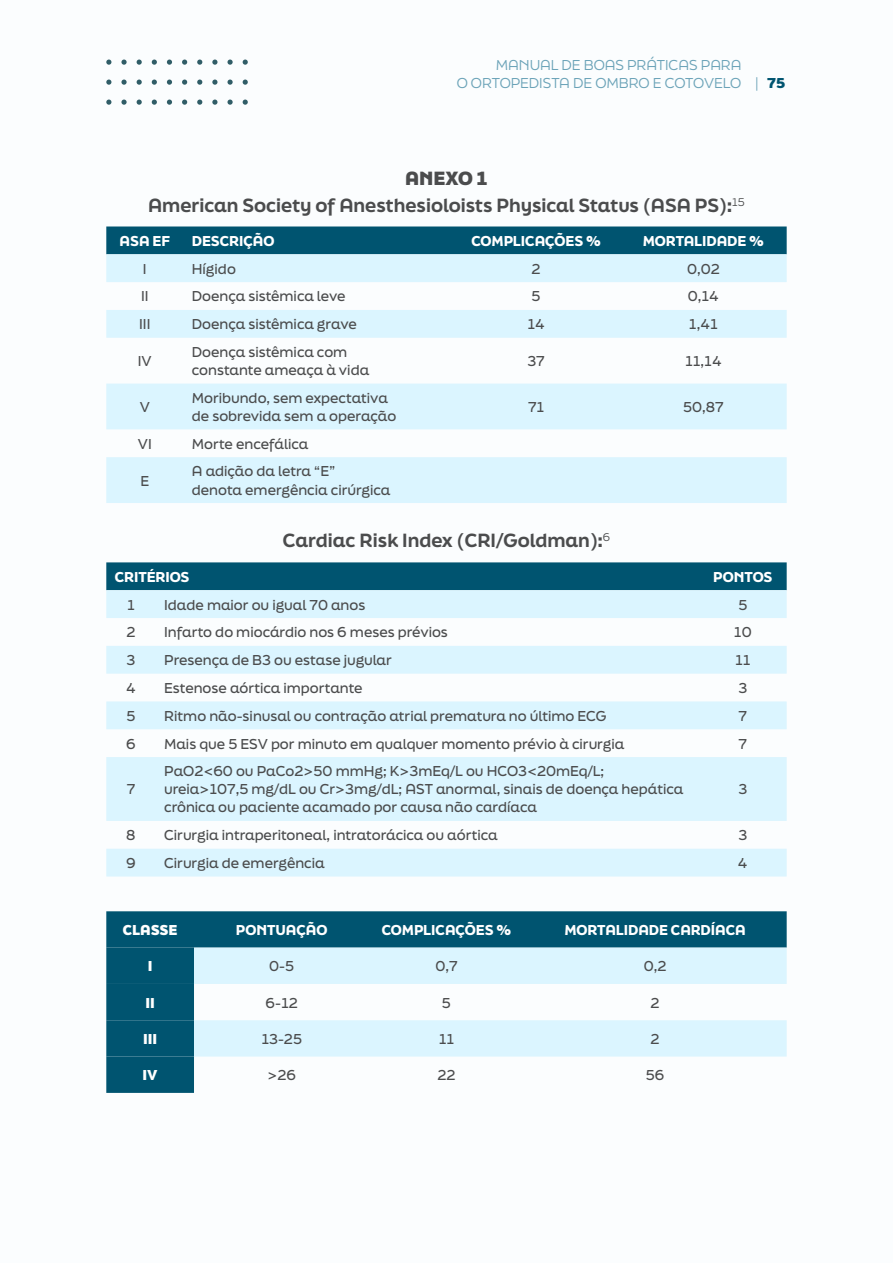
<style>
.page{position:relative;width:893px;height:1263px;background:#fbfdfe}
.page>*{position:absolute;margin:0;border:0;box-sizing:border-box;transform-origin:0 0}
.texto_corrido{font:800 18px/27px "Final Six";color:#4b4c4d;text-align:center}
.texto_tabela{font:500 13.5px/18px "Final Six";color:#4b4c4d}
.texto_tabela-2{font:900 13.5px "Final Six";color:#fff}
.t1{font:13.5px/18px "Final Six";color:#6ba3b8;text-align:right}
.texto_tabela-3{font:800 13.5px "Final Six";color:#fff}
.t2{font:800 13.5px "Final Six";color:#005470}
.s1{font-weight:400;color:#6ba3b8}
.s2{font-style:inherit}
</style>
<div class="page">
<svg style="left:106px;top:60px;width:5px;height:5px"></svg>
<svg style="left:121px;top:60px;width:6px;height:5px"></svg>
<svg style="left:137px;top:60px;width:5px;height:5px"></svg>
<svg style="left:152px;top:60px;width:5px;height:5px"></svg>
<svg style="left:167px;top:60px;width:5px;height:5px"></svg>
<svg style="left:182px;top:60px;width:5px;height:5px"></svg>
<svg style="left:197px;top:60px;width:5px;height:5px"></svg>
<svg style="left:212px;top:60px;width:5px;height:5px"></svg>
<svg style="left:227px;top:60px;width:6px;height:5px"></svg>
<svg style="left:243px;top:60px;width:5px;height:5px"></svg>
<svg style="left:106px;top:80px;width:5px;height:5px"></svg>
<svg style="left:121px;top:80px;width:6px;height:5px"></svg>
<svg style="left:137px;top:80px;width:5px;height:5px"></svg>
<svg style="left:152px;top:80px;width:5px;height:5px"></svg>
<svg style="left:167px;top:80px;width:5px;height:5px"></svg>
<svg style="left:182px;top:80px;width:5px;height:5px"></svg>
<svg style="left:197px;top:80px;width:5px;height:5px"></svg>
<svg style="left:212px;top:80px;width:5px;height:5px"></svg>
<svg style="left:227px;top:80px;width:6px;height:5px"></svg>
<svg style="left:243px;top:80px;width:5px;height:5px"></svg>
<svg style="left:106px;top:100px;width:5px;height:5px"></svg>
<svg style="left:121px;top:100px;width:6px;height:5px"></svg>
<svg style="left:137px;top:100px;width:5px;height:5px"></svg>
<svg style="left:152px;top:100px;width:5px;height:5px"></svg>
<svg style="left:167px;top:100px;width:5px;height:5px"></svg>
<svg style="left:182px;top:100px;width:5px;height:5px"></svg>
<svg style="left:197px;top:100px;width:5px;height:5px"></svg>
<svg style="left:212px;top:100px;width:5px;height:5px"></svg>
<svg style="left:227px;top:100px;width:6px;height:5px"></svg>
<svg style="left:243px;top:100px;width:5px;height:5px"></svg>
<div style="left:106px;top:226px;width:681px;height:28px;background:#005470"></div>
<svg style="left:106px;top:254px;width:681px;height:249px;fill:#dbf5ff"></svg>
<div style="left:106px;top:562px;width:681px;height:28px;background:#005470"></div>
<svg style="left:106px;top:590px;width:681px;height:286px;fill:#dbf5ff"></svg>
<svg style="left:106px;top:911px;width:681px;height:182px;fill:#005470"></svg>
<div style="left:106px;top:948px;width:88px;height:108px;background:#005470"></div>
<svg style="left:194px;top:948px;width:593px;height:108px;fill:#dbf5ff"></svg>
<p class="t1" style="left:457px;top:56px;width:286px">MANUAL DE BOAS PRÁTICAS PARA<br>O ORTOPEDISTA DE OMBRO E COTOVELO</p>
<p class="t2" style="left:755px;top:73px;width:32px"><span class="s1">|</span> 75</p>
<p class="texto_corrido" style="left:148px;top:164px;width:598px"><span class="s2">ANEXO 1<br></span>American Society of Anesthesioloists Physical Status (ASA PS):<sup>15</sup></p>
<p class="texto_tabela-2" style="left:120px;top:231px;width:52px">ASA EF</p>
<p class="texto_tabela-2" style="left:192px;top:231px;width:84px">DESCRIÇÃO</p>
<p class="texto_tabela-2" style="left:471px;top:231px;width:131px">COMPLICAÇÕES %</p>
<p class="texto_tabela-2" style="left:643px;top:231px;width:123px">MORTALIDADE %</p>
<p class="texto_tabela" style="left:143px;top:259px;width:5px">I</p>
<p class="texto_tabela" style="left:192px;top:259px;width:46px">Hígido</p>
<p class="texto_tabela" style="left:532px;top:259px;width:11px">2</p>
<p class="texto_tabela" style="left:687px;top:259px;width:34px">0,02</p>
<p class="texto_tabela" style="left:141px;top:287px;width:9px">II</p>
<p class="texto_tabela" style="left:192px;top:287px;width:155px">Doença sistêmica leve</p>
<p class="texto_tabela" style="left:532px;top:287px;width:11px">5</p>
<p class="texto_tabela" style="left:688px;top:287px;width:33px">0,14</p>
<p class="texto_tabela" style="left:139px;top:315px;width:13px">III</p>
<p class="texto_tabela" style="left:192px;top:315px;width:166px">Doença sistêmica grave</p>
<p class="texto_tabela" style="left:527px;top:315px;width:19px">14</p>
<p class="texto_tabela" style="left:689px;top:315px;width:30px">1,41</p>
<p class="texto_tabela" style="left:138px;top:352px;width:15px">IV</p>
<p class="texto_tabela" style="left:192px;top:343px;width:179px">Doença sistêmica com constante ameaça à vida</p>
<p class="texto_tabela" style="left:527px;top:352px;width:19px">37</p>
<p class="texto_tabela" style="left:685px;top:352px;width:38px">11,14</p>
<p class="texto_tabela" style="left:140px;top:397px;width:12px">V</p>
<p class="texto_tabela" style="left:192px;top:388px;width:206px">Moribundo, sem expectativa de sobrevida sem a operação</p>
<p class="texto_tabela" style="left:528px;top:397px;width:18px">71</p>
<p class="texto_tabela" style="left:683px;top:397px;width:42px">50,87</p>
<p class="texto_tabela" style="left:138px;top:434px;width:15px">VI</p>
<p class="texto_tabela" style="left:192px;top:434px;width:118px">Morte encefálica</p>
<p class="texto_tabela" style="left:140px;top:471px;width:10px">E</p>
<p class="texto_tabela" style="left:192px;top:462px;width:200px">A adição da letra “E”<br>denota emergência cirúrgica</p>
<p class="texto_corrido" style="left:283px;top:527px;width:329px">Cardiac Risk Index (CRI/Goldman):<sup>6</sup></p>
<p class="texto_tabela-2" style="left:115px;top:567px;width:76px">CRITÉRIOS</p>
<p class="texto_tabela-2" style="left:713px;top:567px;width:61px">PONTOS</p>
<p class="texto_tabela" style="left:127px;top:595px;width:9px">1</p>
<p class="texto_tabela" style="left:164px;top:595px;width:203px">Idade maior ou igual 70 anos</p>
<p class="texto_tabela" style="left:738px;top:595px;width:11px">5</p>
<p class="texto_tabela" style="left:126px;top:623px;width:11px">2</p>
<p class="texto_tabela" style="left:164px;top:623px;width:285px">Infarto do miocárdio nos 6 meses prévios</p>
<p class="texto_tabela" style="left:734px;top:623px;width:19px">10</p>
<p class="texto_tabela" style="left:127px;top:651px;width:10px">3</p>
<p class="texto_tabela" style="left:164px;top:651px;width:229px">Presença de B3 ou estase jugular</p>
<p class="texto_tabela" style="left:735px;top:651px;width:17px">11</p>
<p class="texto_tabela" style="left:126px;top:679px;width:11px">4</p>
<p class="texto_tabela" style="left:164px;top:679px;width:200px">Estenose aórtica importante</p>
<p class="texto_tabela" style="left:738px;top:679px;width:10px">3</p>
<p class="texto_tabela" style="left:126px;top:706px;width:11px">5</p>
<p class="texto_tabela" style="left:164px;top:706px;width:444px">Ritmo não-sinusal ou contração atrial prematura no último ECG</p>
<p class="texto_tabela" style="left:738px;top:706px;width:10px">7</p>
<p class="texto_tabela" style="left:126px;top:734px;width:11px">6</p>
<p class="texto_tabela" style="left:164px;top:734px;width:462px">Mais que 5 ESV por minuto em qualquer momento prévio à cirurgia</p>
<p class="texto_tabela" style="left:738px;top:734px;width:10px">7</p>
<p class="texto_tabela" style="left:127px;top:780px;width:10px">7</p>
<p class="texto_tabela" style="left:164px;top:762px;width:521px">PaO2&lt;60 ou PaCo2&gt;50 mmHg; K&gt;3mEq/L ou HCO3&lt;20mEq/L; ureia&gt;107,5 mg/dL ou Cr&gt;3mg/dL; AST anormal, sinais de doença hepática crônica ou paciente acamado por causa não cardíaca</p>
<p class="texto_tabela" style="left:738px;top:780px;width:10px">3</p>
<p class="texto_tabela" style="left:126px;top:826px;width:11px">8</p>
<p class="texto_tabela" style="left:164px;top:826px;width:335px">Cirurgia intraperitoneal, intratorácica ou aórtica</p>
<p class="texto_tabela" style="left:738px;top:826px;width:10px">3</p>
<p class="texto_tabela" style="left:126px;top:854px;width:11px">9</p>
<p class="texto_tabela" style="left:164px;top:854px;width:162px">Cirurgia de emergência</p>
<p class="texto_tabela" style="left:738px;top:854px;width:11px">4</p>
<p class="texto_tabela-3" style="left:123px;top:920px;width:56px">CLASSE</p>
<p class="texto_tabela-2" style="left:236px;top:920px;width:93px">PONTUAÇÃO</p>
<p class="texto_tabela-2" style="left:382px;top:920px;width:131px">COMPLICAÇÕES %</p>
<p class="texto_tabela-2" style="left:564px;top:920px;width:183px">MORTALIDADE CARDÍACA</p>
<p class="texto_tabela-3" style="left:148px;top:956px;width:6px">I</p>
<p class="texto_tabela" style="left:269px;top:957px;width:26px">0-5</p>
<p class="texto_tabela" style="left:435px;top:957px;width:24px">0,7</p>
<p class="texto_tabela" style="left:644px;top:957px;width:24px">0,2</p>
<p class="texto_tabela-3" style="left:145px;top:992px;width:11px">II</p>
<p class="texto_tabela" style="left:266px;top:993px;width:34px">6-12</p>
<p class="texto_tabela" style="left:442px;top:993px;width:11px">5</p>
<p class="texto_tabela" style="left:651px;top:993px;width:11px">2</p>
<p class="texto_tabela-3" style="left:143px;top:1029px;width:16px">III</p>
<p class="texto_tabela" style="left:261px;top:1029px;width:42px">13-25</p>
<p class="texto_tabela" style="left:439px;top:1029px;width:17px">11</p>
<p class="texto_tabela" style="left:651px;top:1029px;width:11px">2</p>
<p class="texto_tabela-3" style="left:143px;top:1065px;width:17px">IV</p>
<p class="texto_tabela" style="left:267px;top:1066px;width:30px">&gt;26</p>
<p class="texto_tabela" style="left:437px;top:1066px;width:20px">22</p>
<p class="texto_tabela" style="left:646px;top:1066px;width:20px">56</p>
</div>
